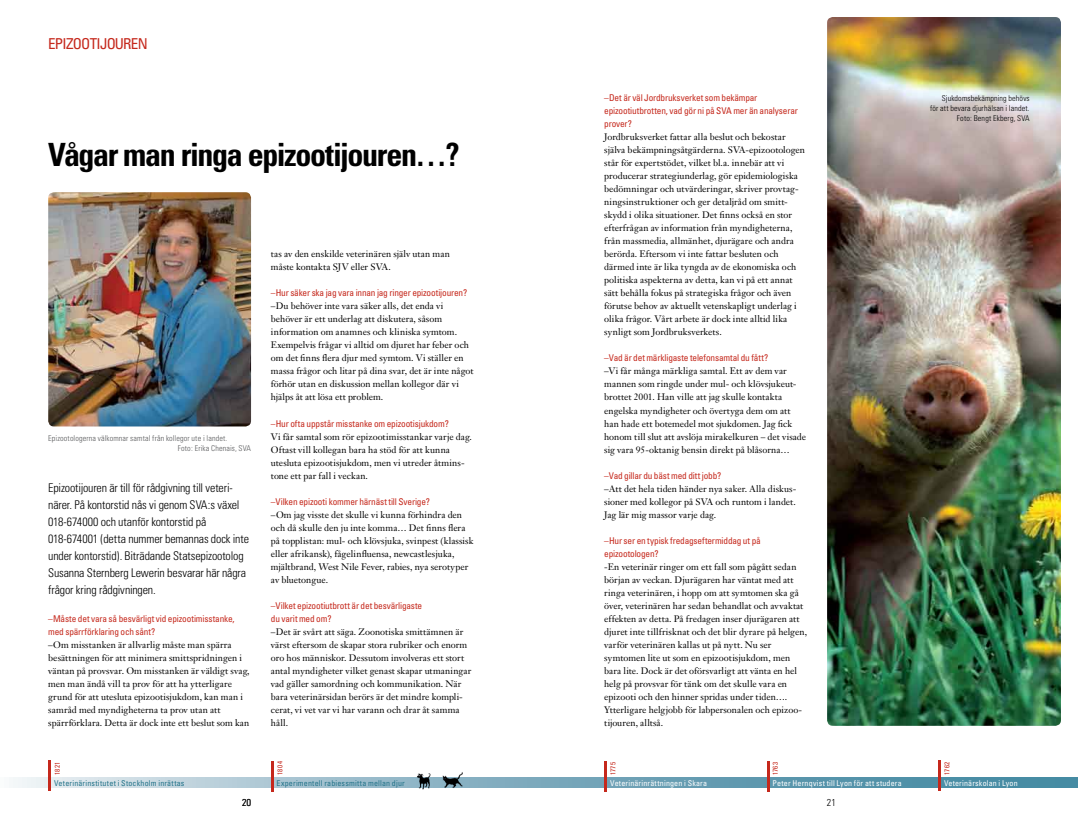
<style>
.page{position:relative;width:1078px;height:823px;background:#fff}
.page>*{position:absolute;margin:0;border:0;box-sizing:border-box;transform-origin:0 0}
.t1{font:700 condensed 32px "Univers";letter-spacing:-.045em;color:#000}
.t2{font:condensed 15px "Univers";letter-spacing:-.05em;color:#c5281c}
.t3{font:300 condensed 12px/17px "Univers";letter-spacing:-.015em;color:#000}
.t4{font:300 condensed 10px "Univers";color:#000}
.t5{font:9.3px/13px "Janson Text";letter-spacing:.005em;color:#000}
.t6{font:condensed 9.3px/13px "Univers";letter-spacing:-.02em;color:#c5281c}
.t7{font:condensed 8px "Univers";letter-spacing:.02em;color:#fff}
.t8{font:300 condensed 8px/10px "Univers";letter-spacing:.01em;color:#58595b}
.t9{font:300 condensed 8px/10px "Univers";letter-spacing:.015em;color:#000;text-align:right}
.t10{font:condensed 8px "Univers";letter-spacing:.02em;color:#237389}
.t11{font:condensed 7px "Univers";letter-spacing:.05em;color:#c5281c}
</style>
<div class="page">
<img style="left:827px;top:17px;width:233px;height:708px">
<img style="left:48px;top:192px;width:203px;height:234px">
<svg style="left:13px;top:777px;width:1064px;height:10px;background:#84afc0"></svg>
<hr style="left:48px;top:760px;width:3px;height:30px;background:#c5281c">
<hr style="left:271px;top:760px;width:3px;height:30px;background:#c5281c">
<img style="left:414px;top:773px;width:20px;height:17px">
<img style="left:441px;top:772px;width:24px;height:16px">
<hr style="left:604px;top:760px;width:3px;height:30px;background:#c5281c">
<hr style="left:766px;top:760px;width:3px;height:30px;background:#c5281c">
<hr style="left:938px;top:760px;width:2px;height:30px;background:#c5281c">
<h2 class="t2" style="left:48px;top:34px;width:101px">EPIZOOTIJOUREN</h2>
<h1 class="t1" style="left:48px;top:134px;width:413px">Vågar man ringa epizootijouren…?</h1>
<p class="t8" style="left:178px;top:432px;width:74px;text-indent:-130px">Epizootologerna välkomnar samtal från kollegor ute i landet.<br>Foto: Erika Chenais, SVA</p>
<p class="t3" style="left:48px;top:478px;width:202px">Epizootijouren är till för rådgivning till veteri&shy;närer. På kontorstid nås vi genom SVA:s växel 018-674000 och utanför kontorstid på 018-674001 (detta nummer bemannas dock inte under kontorstid). Biträdande Statsepizootolog Susanna Sternberg Lewerin besvarar här några frågor kring rådgivningen.</p>
<p class="t6" style="left:48px;top:611px;width:188px">–Måste det vara så besvärligt vid epizootimisstanke, med spärrförklaring och sånt?</p>
<p class="t5" style="left:48px;top:637px;width:203px">–Om misstanken är allvarlig måste man spärra besättningen för att minimera smittspridningen i väntan på provsvar. Om misstanken är väldigt svag, men man ändå vill ta prov för att ha ytterligare grund för att utesluta epizootisjukdom, kan man i samråd med myndigheterna ta prov utan att spärrförklara. Detta är dock inte ett beslut som kan</p>
<p class="t5" style="left:271px;top:247px;width:180px">tas av den enskilde veterinären själv utan man måste kontakta SJV eller SVA.</p>
<p class="t6" style="left:271px;top:286px;width:198px">–Hur säker ska jag vara innan jag ringer epizootijouren?</p>
<p class="t5" style="left:271px;top:299px;width:204px">–Du behöver inte vara säker alls, det enda vi behöver är ett underlag att diskutera, såsom information om anamnes och kliniska symtom.<br>Exempelvis frågar vi alltid om djuret har feber och om det finns flera djur med symtom. Vi ställer en massa frågor och litar på dina svar, det är inte något förhör utan en diskussion mellan kollegor där vi hjälps åt att lösa ett problem.</p>
<p class="t6" style="left:271px;top:416px;width:179px">–Hur ofta uppstår misstanke om epizootisjukdom?</p>
<p class="t5" style="left:271px;top:429px;width:202px">Vi får samtal som rör epizootimisstankar varje dag.<br>Oftast vill kollegan bara ha stöd för att kunna utesluta epizootisjukdom, men vi utreder åtmins&shy;tone ett par fall i veckan.</p>
<p class="t6" style="left:271px;top:494px;width:161px">–Vilken epizooti kommer härnäst till Sverige?</p>
<p class="t5" style="left:271px;top:507px;width:204px">–Om jag visste det skulle vi kunna förhindra den och då skulle den ju inte komma… Det finns flera på topplistan: mul- och klövsjuka, svinpest (klassisk eller afrikansk), fågelinfluensa, newcastlesjuka, mjältbrand, West Nile Fever, rabies, nya serotyper av bluetongue.</p>
<p class="t6" style="left:271px;top:598px;width:153px">–Vilket epizootiutbrott är det besvärligaste du varit med om?</p>
<p class="t5" style="left:271px;top:624px;width:202px">–Det är svårt att säga. Zoonotiska smittämnen är värst eftersom de skapar stora rubriker och enorm oro hos människor. Dessutom involveras ett stort antal myndigheter vilket genast skapar utmaningar vad gäller samordning och kommunikation. När bara veterinärsidan berörs är det mindre kompli&shy;cerat, vi vet var vi har varann och drar åt samma håll.</p>
<p class="t6" style="left:604px;top:91px;width:195px">–Det är väl Jordbruksverket som bekämpar epizootiutbrotten, vad gör ni på SVA mer än analyserar prover?</p>
<p class="t5" style="left:604px;top:130px;width:202px">Jordbruksverket fattar alla beslut och bekostar själva bekämpningsåtgärderna. SVA-epizootologen står för expertstödet, vilket bl.a. innebär att vi producerar strategiunderlag, gör epidemiologiska bedömningar och utvärderingar, skriver provtag&shy;ningsinstruktioner och ger detaljråd om smitt&shy;skydd i olika situationer. Det finns också en stor efterfrågan av information från myndigheterna, från massmedia, allmänhet, djurägare och andra berörda. Eftersom vi inte fattar besluten och därmed inte är lika tyngda av de ekonomiska och politiska aspekterna av detta, kan vi på ett annat sätt behålla fokus på strategiska frågor och även förutse behov av aktuellt vetenskapligt underlag i olika frågor. Vårt arbete är dock inte alltid lika synligt som Jordbruksverkets.</p>
<p class="t6" style="left:604px;top:351px;width:165px">–Vad är det märkligaste telefonsamtal du fått?</p>
<p class="t5" style="left:604px;top:364px;width:203px">–Vi får många märkliga samtal. Ett av dem var mannen som ringde under mul- och klövsjukeut&shy;brottet 2001. Han ville att jag skulle kontakta engelska myndigheter och övertyga dem om att han hade ett botemedel mot sjukdomen. Jag fick honom till slut att avslöja mirakelkuren – det visade sig vara 95-oktanig bensin direkt på blåsorna…</p>
<p class="t6" style="left:604px;top:468px;width:119px">–Vad gillar du bäst med ditt jobb?</p>
<p class="t5" style="left:604px;top:481px;width:194px;text-align:justify">–Att det hela tiden händer nya saker. Alla diskus&shy;sioner med kollegor på SVA och runtom i landet.<br>Jag lär mig massor varje dag.</p>
<p class="t6" style="left:604px;top:533px;width:158px">–Hur ser en typisk fredagseftermiddag ut på epizootologen?</p>
<p class="t5" style="left:604px;top:559px;width:204px">-En veterinär ringer om ett fall som pågått sedan början av veckan. Djurägaren har väntat med att ringa veterinären, i hopp om att symtomen ska gå över, veterinären har sedan behandlat och avvaktat effekten av detta. På fredagen inser djurägaren att djuret inte tillfrisknat och det blir dyrare på helgen, varför veterinären kallas ut på nytt. Nu ser symtomen lite ut som en epizootisjukdom, men bara lite. Dock är det oförsvarligt att vänta en hel helg på provsvar för tänk om det skulle vara en epizooti och den hinner spridas under tiden….<br>Ytterligare helgjobb för labpersonalen och epizoo&shy;tijouren, alltså.</p>
<p class="t9" style="left:929px;top:93px;width:101px">Sjukdomsbekämpning behövs<br>för att bevara djurhälsan i landet.<br>Foto: Bengt Ekberg, SVA</p>
<p class="t11" style="left:53px;top:774px;width:15px;rotate:-90deg">1821</p>
<p class="t11" style="left:275px;top:774px;width:15px;rotate:-90deg">1804</p>
<p class="t11" style="left:608px;top:774px;width:15px;rotate:-90deg">1775</p>
<p class="t10" style="left:54px;top:777px;width:132px">Veterinärinstitutet i Stockholm inrättas</p>
<p class="t7" style="left:610px;top:777px;width:98px">Veterinärinrättningen i Skara</p>
<p class="t10" style="left:276px;top:777px;width:130px">Experimentell rabiessmitta mellan djur</p>
<p class="t11" style="left:770px;top:774px;width:15px;rotate:-90deg">1763</p>
<p class="t11" style="left:942px;top:774px;width:15px;rotate:-90deg">1762</p>
<p class="t7" style="left:943px;top:777px;width:75px">Veterinärskolan i Lyon</p>
<p class="t7" style="left:772px;top:777px;width:131px">Peter Hernqvist till Lyon för att studera</p>
<p class="t4" style="left:242px;top:796px;width:10px">20</p>
<p class="t4" style="left:826px;top:796px;width:10px">21</p>
</div>
